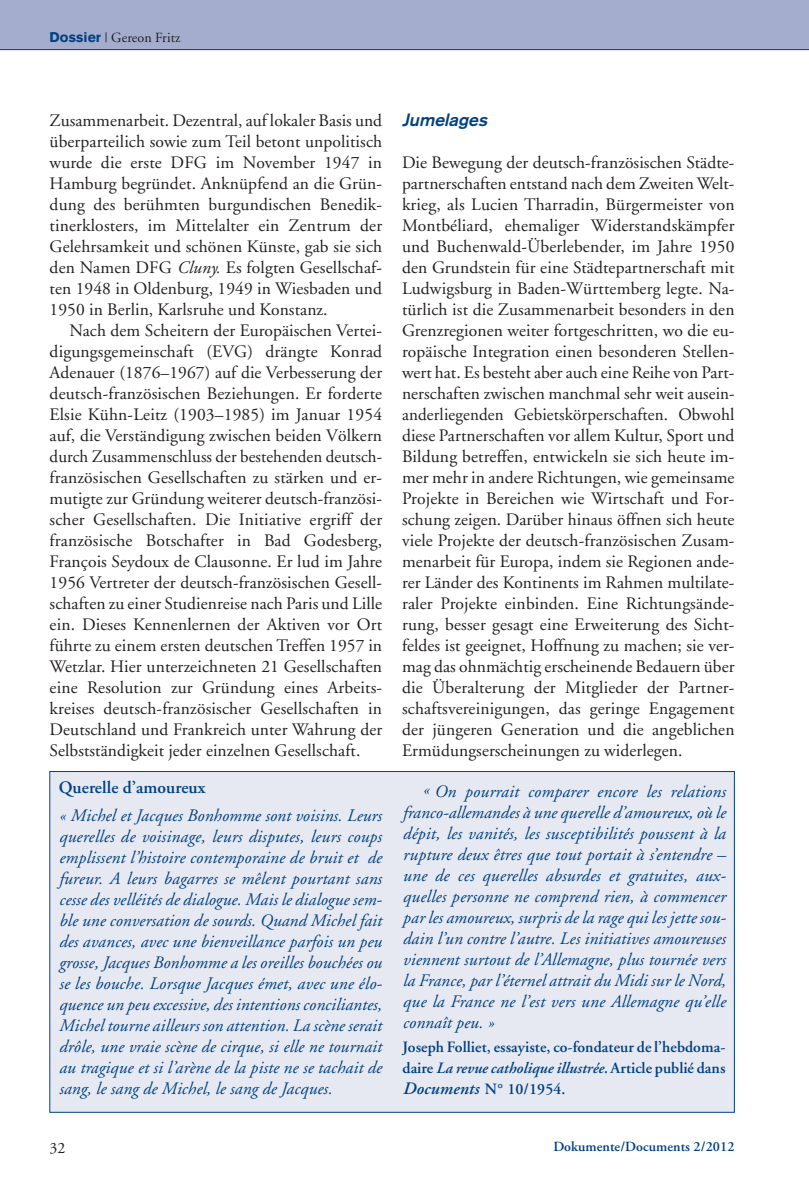
<style>
.page{position:relative;width:809px;height:1191px;background:#fff}
.page>*{position:absolute;margin:0;border:0;box-sizing:border-box;transform-origin:0 0}
.t1{font:17.5px/21px "Adobe Garamond";letter-spacing:.005em;color:#231f20;text-align:justify}
.t2{font:italic 17.5px/21px "Adobe Garamond";letter-spacing:.005em;color:#014181;text-align:justify}
.t3{font:600 17.5px "Adobe Garamond";letter-spacing:.005em;color:#014181}
.t4{font:italic 700 17.5px "Akzidenz Grotesk";color:#014181}
.t5{font:600 15.75px/21px "Adobe Garamond";letter-spacing:.005em;color:#014181;text-align:justify}
.t6{font:15.75px "Adobe Garamond";color:#231f20}
.t7{font:600 14px "Adobe Garamond";letter-spacing:.005em;color:#014181}
.t8{font:14px "Adobe Garamond";letter-spacing:.005em;color:#231f20}
.s1{font-family:"Akzidenz Grotesk BE";font-weight:700;color:#014181}
.s2{font-style:italic}
.s3{font-style:italic;font-size:17.5px}
</style>
<div class="page">
<div style="left:0;top:0;width:809px;height:50px;background:#a4adcd"></div>
<hr style="left:0;top:49px;width:809px;height:1px;background:#014181">
<div style="left:50px;top:771px;width:684px;height:341px;background:#e7e9f2"></div>
<p class="t8" style="left:50px;top:32px;width:132px"><span class="s1">Dossier</span> | Gereon Fritz</p>
<p class="t1" style="left:50px;top:111px;width:334px">Zusammenarbeit. Dezentral, auf lokaler Basis und überparteilich sowie zum Teil betont unpolitisch wurde die erste DFG im November 1947 in Hamburg begründet. Anknüpfend an die Grün&shy;dung des berühmten burgundischen Benedik&shy;tinerklosters, im Mittelalter ein Zentrum der Gelehrsamkeit und schönen Künste, gab sie sich den Namen DFG <span class="s2">Cluny.</span> Es folgten Gesellschaf&shy;ten 1948 in Oldenburg, 1949 in Wiesbaden und 1950 in Berlin, Karlsruhe und Konstanz.</p>
<p class="t1" style="left:50px;top:321px;width:334px;text-indent:20px">Nach dem Scheitern der Europäischen Vertei&shy;digungsgemeinschaft (EVG) drängte Konrad Adenauer (1876–1967) auf die Verbesserung der deutsch-französischen Beziehungen. Er forderte Elsie Kühn-Leitz (1903–1985) im Januar 1954 auf, die Verständigung zwischen beiden Völkern durch Zusammenschluss der bestehenden deutsch&shy;französischen Gesellschaften zu stärken und er&shy;mutigte zur Gründung weiterer deutsch-französi&shy;scher Gesellschaften. Die Initiative ergriff der französische Botschafter in Bad Godesberg, François Seydoux de Clausonne. Er lud im Jahre 1956 Vertreter der deutsch-französischen Gesell&shy;schaften zu einer Studienreise nach Paris und Lille ein. Dieses Kennenlernen der Aktiven vor Ort führte zu einem ersten deutschen Treffen 1957 in Wetzlar. Hier unterzeichneten 21 Gesellschaften eine Resolution zur Gründung eines Arbeits&shy;kreises deutsch-französischer Gesellschaften in Deutschland und Frankreich unter Wahrung der Selbstständigkeit jeder einzelnen Gesellschaft.</p>
<p class="t3" style="left:59px;top:780px;width:148px">Querelle d’amoureux</p>
<p class="t2" style="left:59px;top:806px;width:325px">« Michel et Jacques Bonhomme sont voisins. Leurs querelles de voisinage, leurs disputes, leurs coups emplissent l’histoire contemporaine de bruit et de fureur. A leurs bagarres se mêlent pourtant sans cesse des velléités de dialogue. Mais le dialogue sem&shy;ble une conversation de sourds. Quand Michel fait des avances, avec une bienveillance parfois un peu grosse, Jacques Bonhomme a les oreilles bouchées ou se les bouche. Lorsque Jacques émet, avec une élo&shy;quence un peu excessive, des intentions conciliantes, Michel tourne ailleurs son attention. La scène serait drôle, une vraie scène de cirque, si elle ne tournait au tragique et si l’arène de la piste ne se tachait de sang, le sang de Michel, le sang de Jacques.</p>
<p class="t4" style="left:402px;top:114px;width:89px">Jumelages</p>
<p class="t1" style="left:402px;top:153px;width:334px">Die Bewegung der deutsch-französischen Städte&shy;partnerschaften entstand nach dem Zweiten Welt&shy;krieg, als Lucien Tharradin, Bürgermeister von Montbéliard, ehemaliger Widerstandskämpfer und Buchenwald-Überlebender, im Jahre 1950 den Grundstein für eine Städtepartnerschaft mit Ludwigsburg in Baden-Württemberg legte. Na&shy;türlich ist die Zusammenarbeit besonders in den Grenzregionen weiter fortgeschritten, wo die eu&shy;ropäische Integration einen besonderen Stellen&shy;wert hat. Es besteht aber auch eine Reihe von Part&shy;nerschaften zwischen manchmal sehr weit ausein&shy;anderliegenden Gebietskörperschaften. Obwohl diese Partnerschaften vor allem Kultur, Sport und Bildung betreffen, entwickeln sie sich heute im&shy;mer mehr in andere Richtungen, wie gemeinsame Projekte in Bereichen wie Wirtschaft und For&shy;schung zeigen. Darüber hinaus öffnen sich heute viele Projekte der deutsch-französischen Zusam&shy;menarbeit für Europa, indem sie Regionen ande&shy;rer Länder des Kontinents im Rahmen multilate&shy;raler Projekte einbinden. Eine Richtungsände&shy;rung, besser gesagt eine Erweiterung des Sicht&shy;feldes ist geeignet, Hoffnung zu machen; sie ver&shy;mag das ohnmächtig erscheinende Bedauern über die Überalterung der Mitglieder der Partner&shy;schaftsvereinigungen, das geringe Engagement der jüngeren Generation und die angeblichen Ermüdungserscheinungen zu widerlegen.</p>
<p class="t2" style="left:402px;top:782px;width:325px;text-indent:20px">« On pourrait comparer encore les relations franco-allemandes à une querelle d’amoureux, où le dépit, les vanités, les susceptibilités poussent à la rupture deux êtres que tout portait à s’entendre – une de ces querelles absurdes et gratuites, aux&shy;quelles personne ne comprend rien, à commencer par les amoureux, surpris de la rage qui les jette sou&shy;dain l’un contre l’autre. Les initiatives amoureuses viennent surtout de l’Allemagne, plus tournée vers la France, par l’éternel attrait du Midi sur le Nord, que la France ne l’est vers une Allemagne qu’elle connaît peu. »</p>
<p class="t5" style="left:402px;top:1038px;width:324px">Joseph Folliet, essayiste, co-fondateur de l’hebdoma&shy;daire <span class="s2">La revue catholique illustrée.</span> Article publié dans <span class="s3">Documents</span> N° 10/1954.</p>
<p class="t6" style="left:50px;top:1141px;width:17px">32</p>
<p class="t7" style="left:553px;top:1141px;width:183px">Dokumente/Documents 2/2012</p>
</div>
